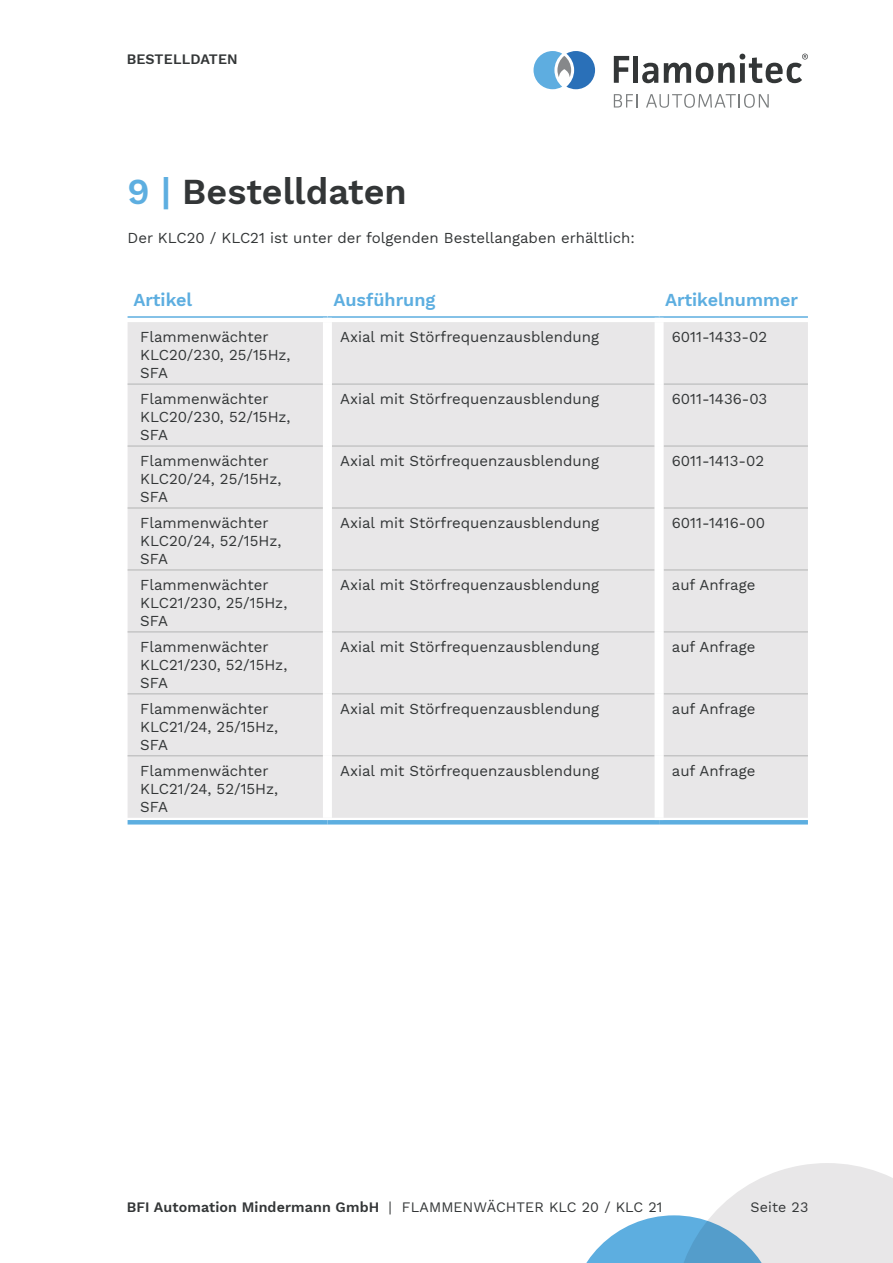
<style>
.page{position:relative;width:893px;height:1263px;background:#fff}
.page>*{position:absolute;margin:0;border:0;box-sizing:border-box;transform-origin:0 0}
.t1{font:600 36px "Work Sans";color:#333637}
.t2{font:600 18px "Work Sans";color:#5daee0}
.t3{font:15px/18px "Work Sans";color:#333637}
.t4{font:600 14.25px "Work Sans";letter-spacing:.01em;color:#333637}
.t5{font:14.25px "Work Sans";letter-spacing:.01em;color:#333637}
.s1{color:#5daee0}
.s2{font-weight:400}
</style>
<div class="page">
<svg style="left:586px;top:1163px;width:307px;height:100px"></svg>
<svg style="left:614px;top:56px;width:15px;height:27px"></svg>
<div style="left:633px;top:56px;width:5px;height:27px;background:#333637"></div>
<svg style="left:642px;top:63px;width:16px;height:20px"></svg>
<svg style="left:614px;top:94px;width:24px;height:14px"></svg>
<svg style="left:646px;top:94px;width:123px;height:14px"></svg>
<svg style="left:533px;top:51px;width:62px;height:38px"></svg>
<svg style="left:664px;top:54px;width:144px;height:29px"></svg>
<div style="left:128px;top:322px;width:680px;height:496px;background:#e8e7e8"></div>
<hr style="left:128px;top:316px;width:199px;height:2px;background:#5daee0">
<hr style="left:327px;top:316px;width:332px;height:2px;background:#5daee0">
<hr style="left:659px;top:316px;width:149px;height:2px;background:#5daee0">
<hr style="left:128px;top:508px;width:195px;height:1px;background:#b3b4b4">
<hr style="left:332px;top:508px;width:323px;height:1px;background:#b3b4b4">
<hr style="left:664px;top:508px;width:144px;height:1px;background:#b3b4b4">
<hr style="left:128px;top:820px;width:199px;height:4px;background:#5daee0">
<hr style="left:327px;top:820px;width:332px;height:4px;background:#5daee0">
<hr style="left:659px;top:820px;width:149px;height:4px;background:#5daee0">
<hr style="left:128px;top:384px;width:195px;height:1px;background:#b3b4b4">
<hr style="left:332px;top:384px;width:323px;height:1px;background:#b3b4b4">
<hr style="left:664px;top:384px;width:144px;height:1px;background:#b3b4b4">
<hr style="left:128px;top:446px;width:195px;height:1px;background:#b3b4b4">
<hr style="left:332px;top:446px;width:323px;height:1px;background:#b3b4b4">
<hr style="left:664px;top:446px;width:144px;height:1px;background:#b3b4b4">
<hr style="left:128px;top:570px;width:195px;height:1px;background:#b3b4b4">
<hr style="left:332px;top:570px;width:323px;height:1px;background:#b3b4b4">
<hr style="left:664px;top:570px;width:144px;height:1px;background:#b3b4b4">
<hr style="left:128px;top:631px;width:195px;height:1px;background:#b3b4b4">
<hr style="left:332px;top:631px;width:323px;height:1px;background:#b3b4b4">
<hr style="left:664px;top:631px;width:144px;height:1px;background:#b3b4b4">
<hr style="left:128px;top:693px;width:195px;height:1px;background:#b3b4b4">
<hr style="left:332px;top:693px;width:323px;height:1px;background:#b3b4b4">
<hr style="left:664px;top:693px;width:144px;height:1px;background:#b3b4b4">
<hr style="left:128px;top:755px;width:195px;height:1px;background:#b3b4b4">
<hr style="left:332px;top:755px;width:323px;height:1px;background:#b3b4b4">
<hr style="left:664px;top:755px;width:144px;height:1px;background:#b3b4b4">
<div style="left:323px;top:322px;width:9px;height:62px;background:#fff"></div>
<div style="left:655px;top:322px;width:9px;height:62px;background:#fff"></div>
<div style="left:323px;top:384px;width:9px;height:62px;background:#fff"></div>
<div style="left:655px;top:384px;width:9px;height:62px;background:#fff"></div>
<div style="left:323px;top:446px;width:9px;height:62px;background:#fff"></div>
<div style="left:655px;top:446px;width:9px;height:62px;background:#fff"></div>
<div style="left:323px;top:508px;width:9px;height:62px;background:#fff"></div>
<div style="left:655px;top:508px;width:9px;height:62px;background:#fff"></div>
<div style="left:323px;top:570px;width:9px;height:62px;background:#fff"></div>
<div style="left:655px;top:570px;width:9px;height:62px;background:#fff"></div>
<div style="left:323px;top:632px;width:9px;height:62px;background:#fff"></div>
<div style="left:655px;top:632px;width:9px;height:62px;background:#fff"></div>
<div style="left:323px;top:694px;width:9px;height:62px;background:#fff"></div>
<div style="left:655px;top:694px;width:9px;height:62px;background:#fff"></div>
<div style="left:323px;top:756px;width:9px;height:62px;background:#fff"></div>
<div style="left:655px;top:756px;width:9px;height:62px;background:#fff"></div>
<p class="t4" style="left:127px;top:49px;width:113px">BESTELLDATEN</p>
<p class="t1" style="left:128px;top:165px;width:281px"><span class="s1">9 |</span> Bestelldaten</p>
<p class="t3" style="left:128px;top:228px;width:509px">Der KLC20 / KLC21 ist unter der folgenden Bestellangaben erhältlich:</p>
<p class="t2" style="left:134px;top:286px;width:60px">Artikel</p>
<p class="t2" style="left:333px;top:286px;width:103px">Ausführung</p>
<p class="t2" style="left:665px;top:286px;width:135px">Artikelnummer</p>
<p class="t3" style="left:140px;top:327px;width:152px">Flammenwächter<br>KLC20/230, 25/15Hz,<br>SFA</p>
<p class="t3" style="left:340px;top:327px;width:260px">Axial mit Störfrequenzausblendung</p>
<p class="t3" style="left:672px;top:327px;width:97px">6011-1433-02</p>
<p class="t3" style="left:140px;top:389px;width:152px">Flammenwächter<br>KLC20/230, 52/15Hz,<br>SFA</p>
<p class="t3" style="left:340px;top:389px;width:260px">Axial mit Störfrequenzausblendung</p>
<p class="t3" style="left:672px;top:389px;width:97px">6011-1436-03</p>
<p class="t3" style="left:140px;top:451px;width:143px">Flammenwächter<br>KLC20/24, 25/15Hz,</p>
<p class="t3" style="left:140px;top:487px;width:29px">SFA</p>
<p class="t3" style="left:340px;top:451px;width:260px">Axial mit Störfrequenzausblendung</p>
<p class="t3" style="left:672px;top:451px;width:94px">6011-1413-02</p>
<p class="t3" style="left:140px;top:513px;width:143px">Flammenwächter<br>KLC20/24, 52/15Hz,</p>
<p class="t3" style="left:140px;top:549px;width:29px">SFA</p>
<p class="t3" style="left:340px;top:513px;width:260px">Axial mit Störfrequenzausblendung</p>
<p class="t3" style="left:672px;top:513px;width:95px">6011-1416-00</p>
<p class="t3" style="left:140px;top:575px;width:148px">Flammenwächter<br>KLC21/230, 25/15Hz,<br>SFA</p>
<p class="t3" style="left:340px;top:575px;width:260px">Axial mit Störfrequenzausblendung</p>
<p class="t3" style="left:672px;top:575px;width:85px">auf Anfrage</p>
<p class="t3" style="left:140px;top:637px;width:148px">Flammenwächter<br>KLC21/230, 52/15Hz,<br>SFA</p>
<p class="t3" style="left:340px;top:637px;width:260px">Axial mit Störfrequenzausblendung</p>
<p class="t3" style="left:672px;top:637px;width:85px">auf Anfrage</p>
<p class="t3" style="left:140px;top:699px;width:139px">Flammenwächter<br>KLC21/24, 25/15Hz,<br>SFA</p>
<p class="t3" style="left:340px;top:699px;width:260px">Axial mit Störfrequenzausblendung</p>
<p class="t3" style="left:672px;top:699px;width:85px">auf Anfrage</p>
<p class="t3" style="left:140px;top:761px;width:139px">Flammenwächter<br>KLC21/24, 52/15Hz,<br>SFA</p>
<p class="t3" style="left:340px;top:761px;width:260px">Axial mit Störfrequenzausblendung</p>
<p class="t3" style="left:672px;top:761px;width:85px">auf Anfrage</p>
<p class="t4" style="left:127px;top:1197px;width:537px">BFI Automation Mindermann GmbH <span class="s2">| FLAMMENWÄCHTER KLC 20 / KLC 21</span></p>
<p class="t5" style="left:750px;top:1197px;width:59px">Seite 23</p>
</div>
